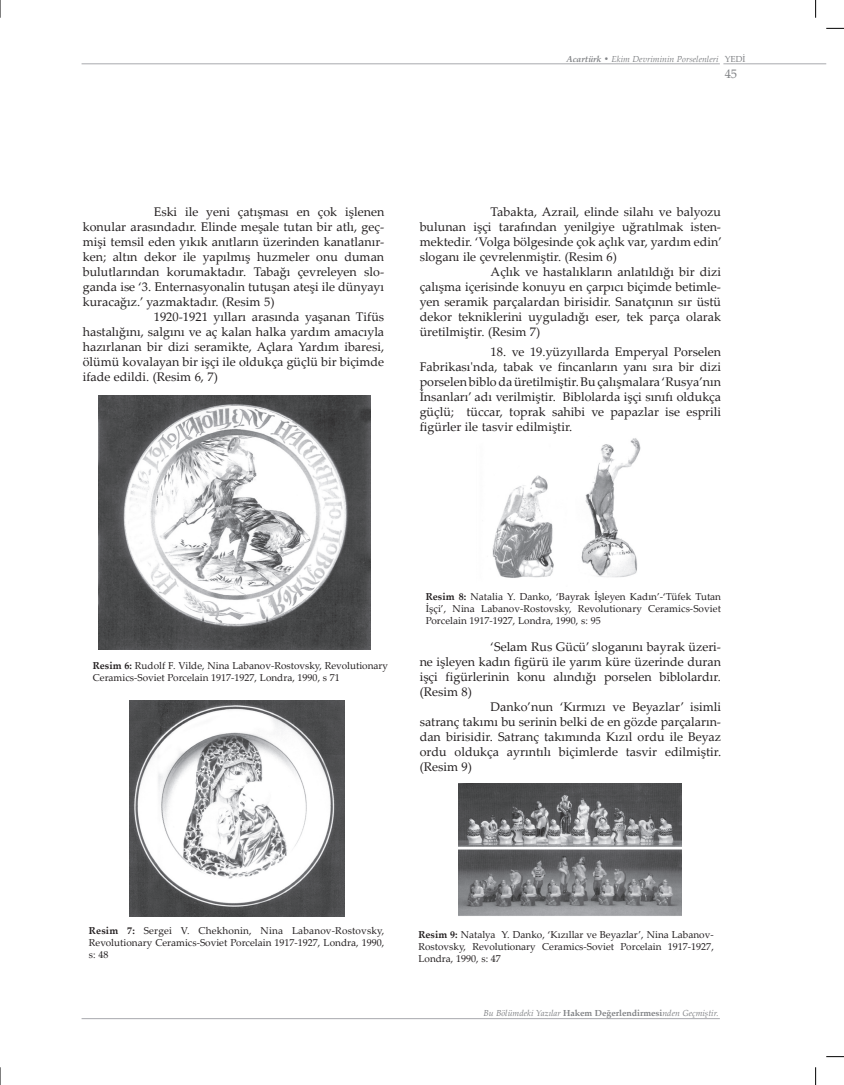
<style>
.page{position:relative;width:844px;height:1085px;background:#fff}
.page>*{position:absolute;margin:0;border:0;box-sizing:border-box;transform-origin:0 0}
.t1{font:12.5px/15px "Palatino Linotype";color:#231f20;text-align:justify}
.t2{font:12.5px "Palatino Linotype";color:#808285}
.t3{font:10px/12px "Palatino Linotype";color:#231f20;text-align:justify}
.t4{font:italic 8.75px "Palatino Linotype";color:#808285}
.s1{font-weight:700}
.s2{font-style:normal}
.s3{font-weight:700;font-style:normal}
</style>
<div class="page">
<hr style="left:81px;top:64px;width:638px;height:1px;background:#a8a9ad">
<hr style="left:723px;top:64px;width:103px;height:1px;background:#a8a9ad">
<svg style="left:0;top:0;width:1px;height:18px"></svg>
<svg style="left:815px;top:0;width:1px;height:18px"></svg>
<svg style="left:0;top:1067px;width:1px;height:17px"></svg>
<svg style="left:815px;top:1067px;width:1px;height:17px"></svg>
<svg style="left:826px;top:28px;width:17px;height:1px"></svg>
<svg style="left:826px;top:1056px;width:17px;height:1px"></svg>
<hr style="left:81px;top:1018px;width:638px;height:1px;background:#a8a9ad">
<img style="left:98px;top:395px;width:272px;height:254px">
<img style="left:129px;top:700px;width:215px;height:216px">
<img style="left:492px;top:438px;width:149px;height:140px">
<img style="left:458px;top:783px;width:223px;height:133px">
<p class="t4" style="left:566px;top:52px;width:180px"><span class="s1">Acartürk •</span> Ekim Devriminin Porselenleri <span class="s2">YEDİ</span></p>
<p class="t2" style="left:724px;top:65px;width:14px">45</p>
<p class="t1" style="left:154px;top:204px;width:232px">Eski ile yeni çatışması en çok işlenen</p>
<p class="t1" style="left:83px;top:219px;width:303px">konular arasındadır. Elinde meşale tutan bir atlı, geç-</p>
<p class="t1" style="left:83px;top:234px;width:303px">mişi temsil eden yıkık anıtların üzerinden kanatlanır-</p>
<p class="t1" style="left:83px;top:249px;width:303px">ken; altın dekor ile yapılmış huzmeler onu duman</p>
<p class="t1" style="left:83px;top:264px;width:303px">bulutlarından korumaktadır. Tabağı çevreleyen slo-</p>
<p class="t1" style="left:83px;top:279px;width:303px">ganda ise ‘3. Enternasyonalin tutuşan ateşi ile dünyayı</p>
<p class="t1" style="left:83px;top:294px;width:193px">kuracağız.’ yazmaktadır. (Resim 5)</p>
<p class="t1" style="left:154px;top:309px;width:232px">1920-1921 yılları arasında yaşanan Tifüs</p>
<p class="t1" style="left:83px;top:324px;width:303px">hastalığını, salgını ve aç kalan halka yardım amacıyla</p>
<p class="t1" style="left:83px;top:339px;width:303px">hazırlanan bir dizi seramikte, Açlara Yardım ibaresi,</p>
<p class="t1" style="left:83px;top:354px;width:303px">ölümü kovalayan bir işçi ile oldukça güçlü bir biçimde</p>
<p class="t1" style="left:83px;top:369px;width:136px">ifade edildi. (Resim 6, 7)</p>
<p class="t1" style="left:490px;top:204px;width:232px">Tabakta, Azrail, elinde silahı ve balyozu</p>
<p class="t1" style="left:419px;top:219px;width:303px">bulunan işçi tarafından yenilgiye uğratılmak isten-</p>
<p class="t1" style="left:419px;top:234px;width:304px">mektedir. ‘Volga bölgesinde çok açlık var, yardım edin’</p>
<p class="t1" style="left:419px;top:249px;width:199px">sloganı ile çevrelenmiştir. (Resim 6)</p>
<p class="t1" style="left:490px;top:264px;width:232px">Açlık ve hastalıkların anlatıldığı bir dizi</p>
<p class="t1" style="left:419px;top:279px;width:303px">çalışma içerisinde konuyu en çarpıcı biçimde betimle-</p>
<p class="t1" style="left:419px;top:294px;width:303px">yen seramik parçalardan birisidir. Sanatçının sır üstü</p>
<p class="t1" style="left:419px;top:309px;width:303px">dekor tekniklerini uyguladığı eser, tek parça olarak</p>
<p class="t1" style="left:419px;top:324px;width:122px">üretilmiştir. (Resim 7)</p>
<p class="t1" style="left:419px;top:344px;width:303px;text-indent:71px">18. ve 19.yüzyıllarda Emperyal Porselen Fabrikası'nda, tabak ve fincanların yanı sıra bir dizi porselen biblo da üretilmiştir. Bu çalışmalara ‘Rusya’nın İnsanları’ adı verilmiştir. Biblolarda işçi sınıfı oldukça güçlü; tüccar, toprak sahibi ve papazlar ise esprili figürler ile tasvir edilmiştir.</p>
<p class="t3" style="left:93px;top:659px;width:297px"><span class="s1">Resim 6:</span> Rudolf F. Vilde, Nina Labanov-Rostovsky, Revolutionary<br>Ceramics-Soviet Porcelain 1917-1927, Londra, 1990, s 71</p>
<p class="t3" style="left:425px;top:590px;width:297px"><span class="s1">Resim 8:</span> Natalia Y. Danko, ‘Bayrak İşleyen Kadın’-‘Tüfek Tutan İşçi’, Nina Labanov-Rostovsky, Revolutionary Ceramics-Soviet Porcelain 1917-1927, Londra, 1990, s: 95</p>
<p class="t1" style="left:490px;top:639px;width:232px">‘Selam Rus Gücü’ sloganını bayrak üzeri-</p>
<p class="t1" style="left:419px;top:654px;width:303px">ne işleyen kadın figürü ile yarım küre üzerinde duran</p>
<p class="t1" style="left:419px;top:669px;width:302px">işçi figürlerinin konu alındığı porselen biblolardır.</p>
<p class="t1" style="left:419px;top:684px;width:54px">(Resim 8)</p>
<p class="t1" style="left:490px;top:699px;width:232px">Danko’nun ‘Kırmızı ve Beyazlar’ isimli</p>
<p class="t1" style="left:419px;top:714px;width:303px">satranç takımı bu serinin belki de en gözde parçaların-</p>
<p class="t1" style="left:419px;top:729px;width:303px">dan birisidir. Satranç takımında Kızıl ordu ile Beyaz</p>
<p class="t1" style="left:419px;top:744px;width:303px">ordu oldukça ayrıntılı biçimlerde tasvir edilmiştir.</p>
<p class="t1" style="left:419px;top:759px;width:54px">(Resim 9)</p>
<p class="t3" style="left:89px;top:924px;width:297px"><span class="s1">Resim 7:</span> Sergei V. Chekhonin, Nina Labanov-Rostovsky, Revolutionary Ceramics-Soviet Porcelain 1917-1927, Londra, 1990, s: 48</p>
<p class="t3" style="left:418px;top:928px;width:297px"><span class="s1">Resim 9:</span> Natalya Y. Danko, ‘Kızıllar ve Beyazlar’, Nina Labanov-Rostovsky, Revolutionary Ceramics-Soviet Porcelain 1917-1927, Londra, 1990, s: 47</p>
<p class="t4" style="left:483px;top:1007px;width:237px">Bu Bölümdeki Yazılar <span class="s3">Hakem Değerlendirmesi</span>nden Geçmiştir.</p>
</div>
